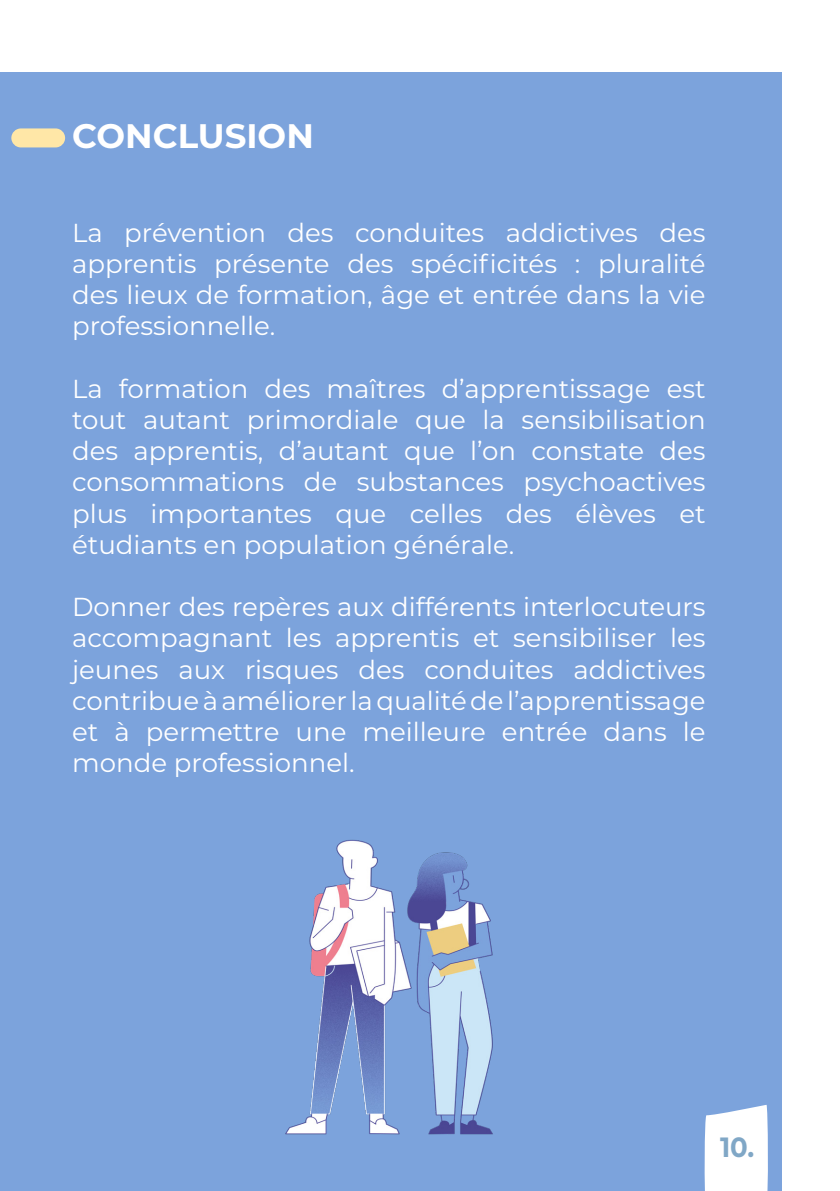
<style>
.page{position:relative;width:840px;height:1191px;background:#fff}
.page>*{position:absolute;margin:0;border:0;box-sizing:border-box;transform-origin:0 0}
.Style_de_paragraphe{font:700 34px "Montserrat";color:#fff}
.t1{font:700 27.8px "Montserrat";color:#80a7c6;scale:.93 1}
.t2{font:26px/31.2px "Montserrat";color:#fff;text-align:justify}
</style>
<div class="page">
<div style="left:0;top:72px;width:780px;height:1119px;background:#7ca3dc"></div>
<svg style="left:704px;top:1105px;width:64px;height:86px;background:#f4f7fc"></svg>
<div style="left:11px;top:128px;width:54px;height:19px;background:#ffe7a7;border-radius:9px"></div>
<img style="left:285px;top:839px;width:208px;height:296px">
<p class="Style_de_paragraphe" style="left:72px;top:111px;width:243px">CONCLUSION</p>
<p class="t2" style="left:72px;top:216px;width:634px">La prévention des conduites addictives des apprentis présente des spécificités : pluralité des lieux de formation, âge et entrée dans la vie professionnelle.</p>
<p class="t2" style="left:72px;top:372px;width:634px">La formation des maîtres d’apprentissage est tout autant primordiale que la sensibilisation des apprentis, d’autant que l’on constate des consommations de substances psychoactives plus importantes que celles des élèves et étudiants en population générale.</p>
<p class="t2" style="left:72px;top:590px;width:634px">Donner des repères aux différents interlocuteurs accompagnant les apprentis et sensibiliser les jeunes aux risques des conduites addictives contribue à améliorer la qualité de l’apprentissage et à permettre une meilleure entrée dans le monde professionnel.</p>
<p class="t1" style="left:719px;top:1127px;width:38px">10.</p>
</div>
